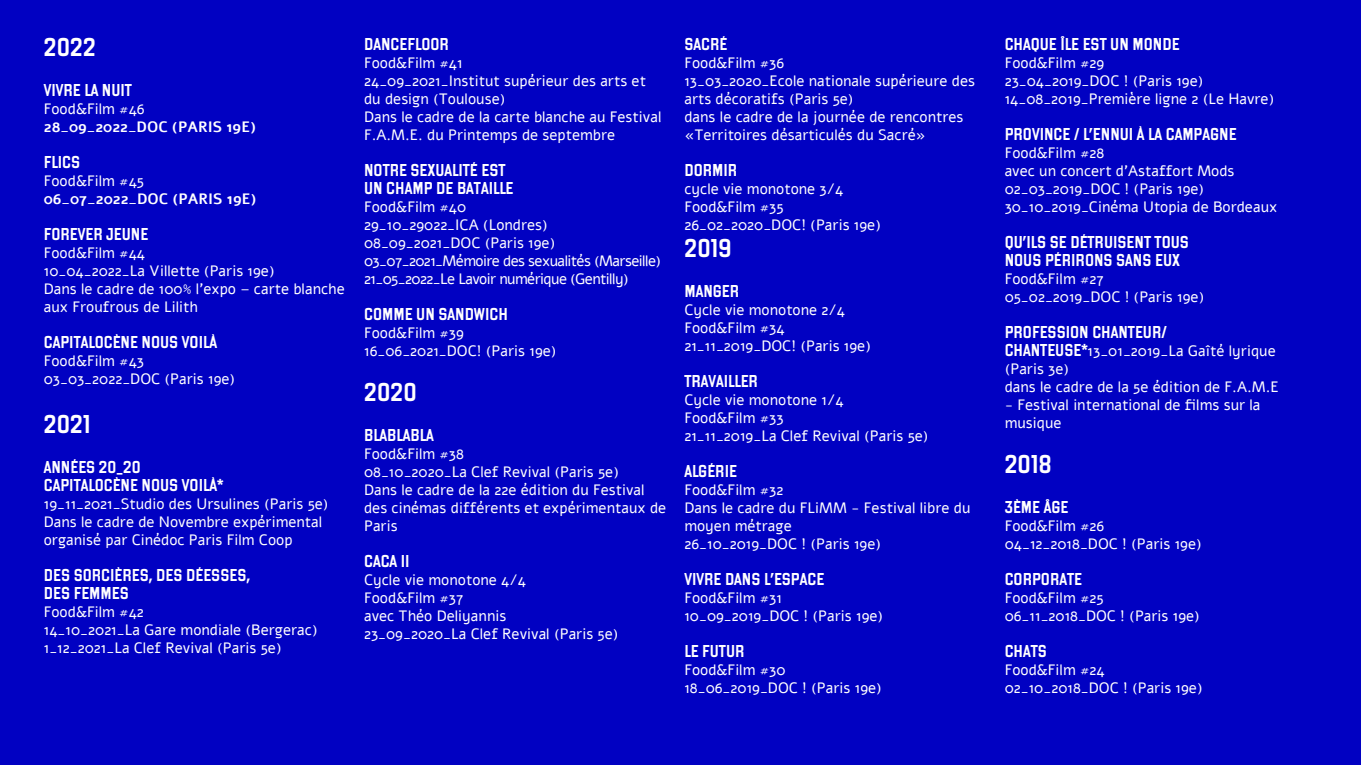
<style>
.page{position:relative;width:1361px;height:765px;background:#fff}
.page>*{position:absolute;margin:0;border:0;box-sizing:border-box;transform-origin:0 0}
.t1{font:22.5px "Basalte Fond";color:#fff}
.t2{font:15px/18px "Alef";color:#fff}
.t3{font:15px/18px "Basalte Fond";color:#fff}
.t4{font:15px/18px "Alef";letter-spacing:-.04em;color:#fff}
.t5{font:700 15px "Alef";color:#fff}
.s1{font-family:"Basalte Fond"}
</style>
<div class="page">
<div style="left:0;top:0;width:1360px;height:765px;background:#0101c2"></div>
<h1 class="t1" style="left:44px;top:35px;width:54px">2022</h1>
<p class="t3" style="left:44px;top:82px;width:76px">VIVRE LA NUIT</p>
<p class="t2" style="left:44px;top:100px;width:102px">Food&amp;Film #46</p>
<p class="t5" style="left:44px;top:117px;width:214px">28_09_2022_DOC (PARIS 19E)</p>
<p class="t3" style="left:44px;top:154px;width:38px">FLICS</p>
<p class="t2" style="left:44px;top:172px;width:102px">Food&amp;Film #45</p>
<p class="t5" style="left:44px;top:189px;width:214px">06_07_2022_DOC (PARIS 19E)</p>
<p class="t3" style="left:44px;top:226px;width:106px">FOREVER JEUNE</p>
<p class="t2" style="left:44px;top:244px;width:302px">Food&amp;Film #44<br>10_04_2022_La Villette (Paris 19e)<br>Dans le cadre de 100% l’expo – carte blanche aux Froufrous de Lilith</p>
<p class="t3" style="left:44px;top:334px;width:175px">CAPITALO CÈNE NOU S VOILÀ</p>
<p class="t2" style="left:44px;top:352px;width:193px">Food&amp;Film #43<br>03_03_2022_DOC (Paris 19e)</p>
<h1 class="t1" style="left:44px;top:412px;width:48px">2021</h1>
<p class="t3" style="left:44px;top:459px;width:181px">ANNÉES 20_20<br>CAPITALO CÈNE NOU S VOILÀ*</p>
<p class="t2" style="left:44px;top:495px;width:286px">19_11_2021_Studio des Ursulines (Paris 5e)<br>Dans le cadre de Novembre expérimental organisé par Cinédoc Paris Film Coop</p>
<p class="t3" style="left:44px;top:567px;width:208px">DES SORCIÈRES, DES DÉESSES,<br>DES FEMM ES</p>
<p class="t2" style="left:44px;top:603px;width:275px">Food&amp;Film #42<br>14_10_2021_La Gare mondiale (Bergerac)<br>1_12_2021_La Clef Revival (Paris 5e)</p>
<p class="t3" style="left:364px;top:36px;width:86px">DANCEFLOO R</p>
<p class="t2" style="left:364px;top:54px;width:299px">Food&amp;Film #41<br>24_09_2021_Institut supérieur des arts et du design (Toulouse)<br>Dans le cadre de la carte blanche au Festival<br>F.A.M.E. du Printemps de septembre</p>
<p class="t3" style="left:364px;top:162px;width:151px">NOTRE SEXUALITÉ EST<br>UN CHAMP DE BATAILLE</p>
<p class="t4" style="left:364px;top:198px;width:299px">Food&amp;Film #40<br>29_10_29022_ICA (Londres)<br>08_09_2021_DOC (Paris 19e)<br>03_07_2021_Mémoire des sexualités (Marseille)<br>21_05_2022_Le Lavoir numérique (Gentilly)</p>
<p class="t3" style="left:364px;top:306px;width:20px">COMM</p>
<p class="t3" style="left:405px;top:306px;width:102px">E UN SANDWI CH</p>
<p class="t2" style="left:364px;top:324px;width:194px">Food&amp;Film #39<br>16_06_2021_DOC! (Paris 19e)</p>
<h1 class="t1" style="left:364px;top:380px;width:54px">2020</h1>
<p class="t3" style="left:364px;top:427px;width:71px">BLABLABLA</p>
<p class="t2" style="left:364px;top:445px;width:304px">Food&amp;Film #38<br>08_10_2020_La Clef Revival (Paris 5e)<br>Dans le cadre de la 22e édition du Festival des cinémas différents et expérimentaux de<br>Paris</p>
<p class="t3" style="left:364px;top:553px;width:41px">CACA II</p>
<p class="t2" style="left:364px;top:571px;width:256px">Cycle vie monotone 4/4<br>Food&amp;Film #37<br>avec Théo Deliyannis<br>23_09_2020_La Clef Revival (Paris 5e)</p>
<p class="t3" style="left:684px;top:36px;width:44px">SACRÉ</p>
<p class="t2" style="left:684px;top:54px;width:292px">Food&amp;Film #36<br>13_03_2020_Ecole nationale supérieure des arts décoratifs (Paris 5e)<br>dans le cadre de la journée de rencontres «Territoires désarticulés du Sacré»</p>
<p class="t3" style="left:684px;top:162px;width:54px">DORMIR</p>
<p class="t2" style="left:684px;top:180px;width:198px">cycle vie monotone 3/4<br>Food&amp;Film #35<br>26_02_2020_DOC! (Paris 19e)</p>
<h1 class="t1" style="left:684px;top:236px;width:49px">2019</h1>
<p class="t3" style="left:684px;top:283px;width:56px">MANGER</p>
<p class="t2" style="left:684px;top:301px;width:188px">Cycle vie monotone 2/4<br>Food&amp;Film #34<br>21_11_2019_DOC! (Paris 19e)</p>
<p class="t3" style="left:684px;top:373px;width:75px">TRAVAILLER</p>
<p class="t2" style="left:684px;top:391px;width:246px">Cycle vie monotone 1/4<br>Food&amp;Film #33<br>21_11_2019_La Clef Revival (Paris 5e)</p>
<p class="t3" style="left:684px;top:463px;width:54px">ALGÉRIE</p>
<p class="t2" style="left:684px;top:481px;width:288px">Food&amp;Film #32<br>Dans le cadre du FLiMM - Festival libre du moyen métrage<br>26_10_2019_DOC ! (Paris 19e)</p>
<p class="t3" style="left:684px;top:571px;width:141px">VIVRE DANS L’ESPACE</p>
<p class="t2" style="left:684px;top:589px;width:200px">Food&amp;Film #31<br>10_09_2019_DOC ! (Paris 19e)</p>
<p class="t3" style="left:684px;top:643px;width:62px">LE FUTU R</p>
<p class="t2" style="left:684px;top:661px;width:199px">Food&amp;Film #30<br>18_06_2019_DOC ! (Paris 19e)</p>
<p class="t3" style="left:1004px;top:36px;width:176px">CHAQUE ÎLE EST UN MONDE</p>
<p class="t2" style="left:1004px;top:54px;width:271px">Food&amp;Film #29<br>23_04_2019_DOC ! (Paris 19e)<br>14_08_2019_Première ligne 2 (Le Havre)</p>
<p class="t3" style="left:1004px;top:126px;width:233px">PROVI NCE / L’ENNUI À LA CAMPAGNE</p>
<p class="t2" style="left:1004px;top:144px;width:274px">Food&amp;Film #28<br>avec un concert d’Astaffort Mods<br>02_03_2019_DOC ! (Paris 19e)<br>30_10_2019_Cinéma Utopia de Bordeaux</p>
<p class="t3" style="left:1004px;top:234px;width:186px">QU’ILS SE DÉTRUISENT TOUS<br>NOUS PÉRIRONS SANS EUX</p>
<p class="t2" style="left:1004px;top:270px;width:201px">Food&amp;Film #27<br>05_02_2019_DOC ! (Paris 19e)</p>
<p class="t3" style="left:1004px;top:324px;width:164px">PROFESSIO N CHANTEUR/</p>
<p class="t2" style="left:1004px;top:342px;width:275px"><span class="s1">CHANTEUSE*</span>13_01_2019_La Gaîté lyrique (Paris 3e)<br>dans le cadre de la 5e édition de F.A.M.E</p>
<p class="t2" style="left:1004px;top:396px;width:257px">- Festival international de films sur la musique</p>
<h1 class="t1" style="left:1004px;top:452px;width:49px">2018</h1>
<p class="t3" style="left:1004px;top:499px;width:65px">3ÈME ÂGE</p>
<p class="t2" style="left:1004px;top:517px;width:199px">Food&amp;Film #26<br>04_12_2018_DOC ! (Paris 19e)</p>
<p class="t3" style="left:1004px;top:571px;width:79px">CORPORATE</p>
<p class="t2" style="left:1004px;top:589px;width:197px">Food&amp;Film #25<br>06_11_2018_DOC ! (Paris 19e)</p>
<p class="t3" style="left:1004px;top:643px;width:44px">CHATS</p>
<p class="t2" style="left:1004px;top:661px;width:200px">Food&amp;Film #24<br>02_10_2018_DOC ! (Paris 19e)</p>
</div>
